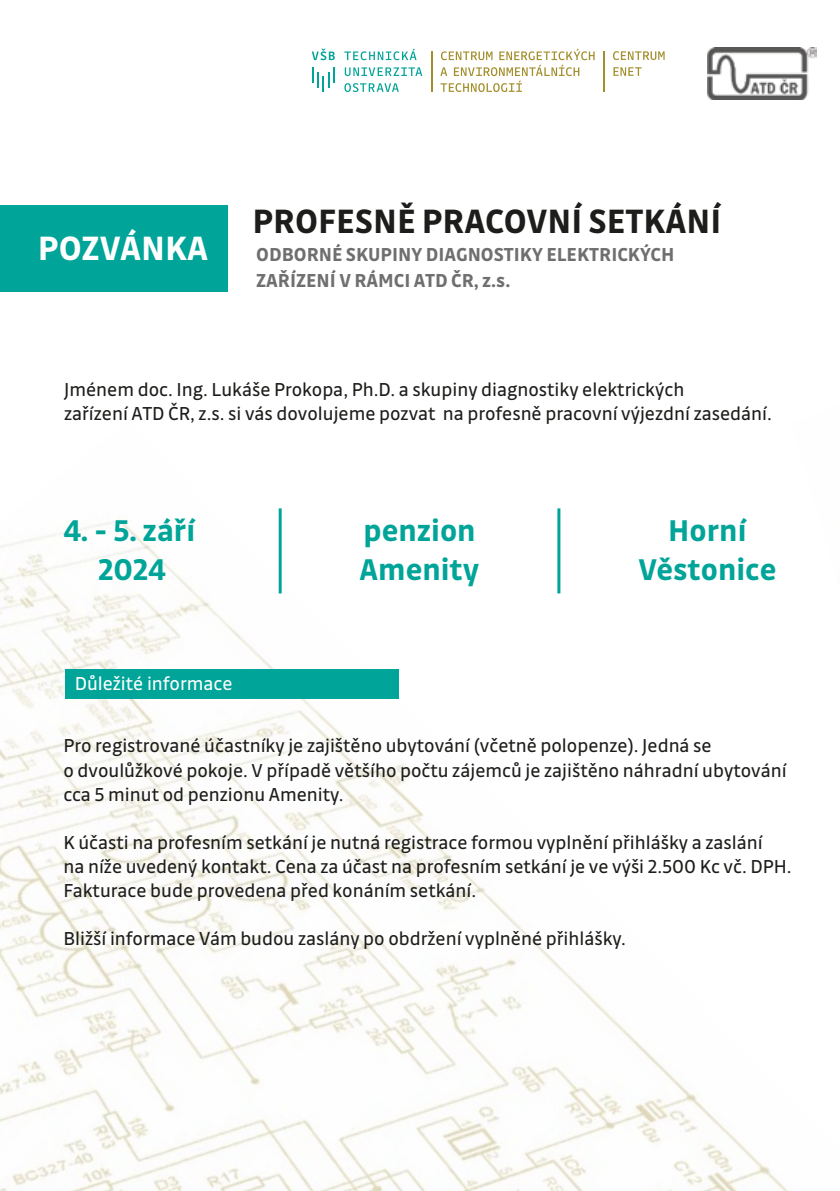
<style>
.page{position:relative;width:840px;height:1191px;background:#fff}
.page>*{position:absolute;margin:0;border:0;box-sizing:border-box;transform-origin:0 0}
.t1{font:700 36px "Drive";color:#1d1d1b}
.t2{font:700 36px "Drive";color:#fff}
.t3{font:700 32px/38.4px "Drive";color:#00a498;text-align:center}
.t4{font:20px/24px "Drive";color:#1d1d1b}
.t5{font:700 20px/26px "Drive";color:#706f6f}
.t6{font:20px "Drive";color:#fff}
</style>
<div class="page">
<img style="left:0;top:508px;width:788px;height:683px">
<svg style="left:312px;top:67px;width:22px;height:25px"></svg>
<svg style="left:311px;top:49px;width:23px;height:11px"></svg>
<svg style="left:344px;top:49px;width:72px;height:11px"></svg>
<svg style="left:344px;top:67px;width:78px;height:9px"></svg>
<svg style="left:344px;top:83px;width:54px;height:9px"></svg>
<svg style="left:440px;top:49px;width:154px;height:43px"></svg>
<hr style="left:431px;top:51px;width:1px;height:41px;background:#a28e2a">
<svg style="left:613px;top:51px;width:51px;height:9px"></svg>
<svg style="left:613px;top:67px;width:28px;height:9px"></svg>
<hr style="left:603px;top:51px;width:1px;height:41px;background:#a28e2a">
<img style="left:707px;top:48px;width:108px;height:52px">
<div style="left:0;top:205px;width:227px;height:87px;background:#00a498"></div>
<hr style="left:557px;top:508px;width:3px;height:85px;background:#00a498">
<hr style="left:278px;top:508px;width:3px;height:85px;background:#00a498">
<div style="left:65px;top:669px;width:333px;height:29px;background:#00a498"></div>
<h1 class="t2" style="left:38px;top:227px;width:171px">POZVÁNKA</h1>
<h1 class="t1" style="left:252px;top:200px;width:470px">PROFESNĚ PRACOVNÍ SETKÁNÍ</h1>
<p class="t5" style="left:256px;top:241px;width:419px">ODBORNÉ SKUPINY DIAGNOSTIKY ELEKTRICKÝCH<br>ZAŘÍZENÍ V RÁMCI ATD ČR, z.s.</p>
<p class="t4" style="left:64px;top:377px;width:708px">Jménem doc. Ing. Lukáše Prokopa, Ph.D. a skupiny diagnostiky elektrických<br>zařízení ATD ČR, z.s. si vás dovolujeme pozvat na profesně pracovní výjezdní zasedání.</p>
<h2 class="t3" style="left:64px;top:511px;width:133px">4. - 5. září<br>2024</h2>
<h2 class="t3" style="left:359px;top:511px;width:121px;text-align:left">penzion<br>Amenity</h2>
<h2 class="t3" style="left:638px;top:511px;width:139px">Horní<br>Věstonice</h2>
<p class="t6" style="left:75px;top:671px;width:159px">Důležité informace</p>
<p class="t4" style="left:63px;top:733px;width:724px">Pro registrované účastníky je zajištěno ubytování (včetně polopenze). Jedná se<br>o dvoulůžkové pokoje. V případě většího počtu zájemců je zajištěno náhradní ubytování cca 5 minut od penzionu Amenity.</p>
<p class="t4" style="left:63px;top:829px;width:729px">K účasti na profesním setkání je nutná registrace formou vyplnění přihlášky a zaslání<br>na níže uvedený kontakt. Cena za účast na profesním setkání je ve výši 2.500 Kc vč. DPH.<br>Fakturace bude provedena před konáním setkání.</p>
<p class="t4" style="left:63px;top:925px;width:563px">Bližší informace Vám budou zaslány po obdržení vyplněné přihlášky.</p>
</div>
